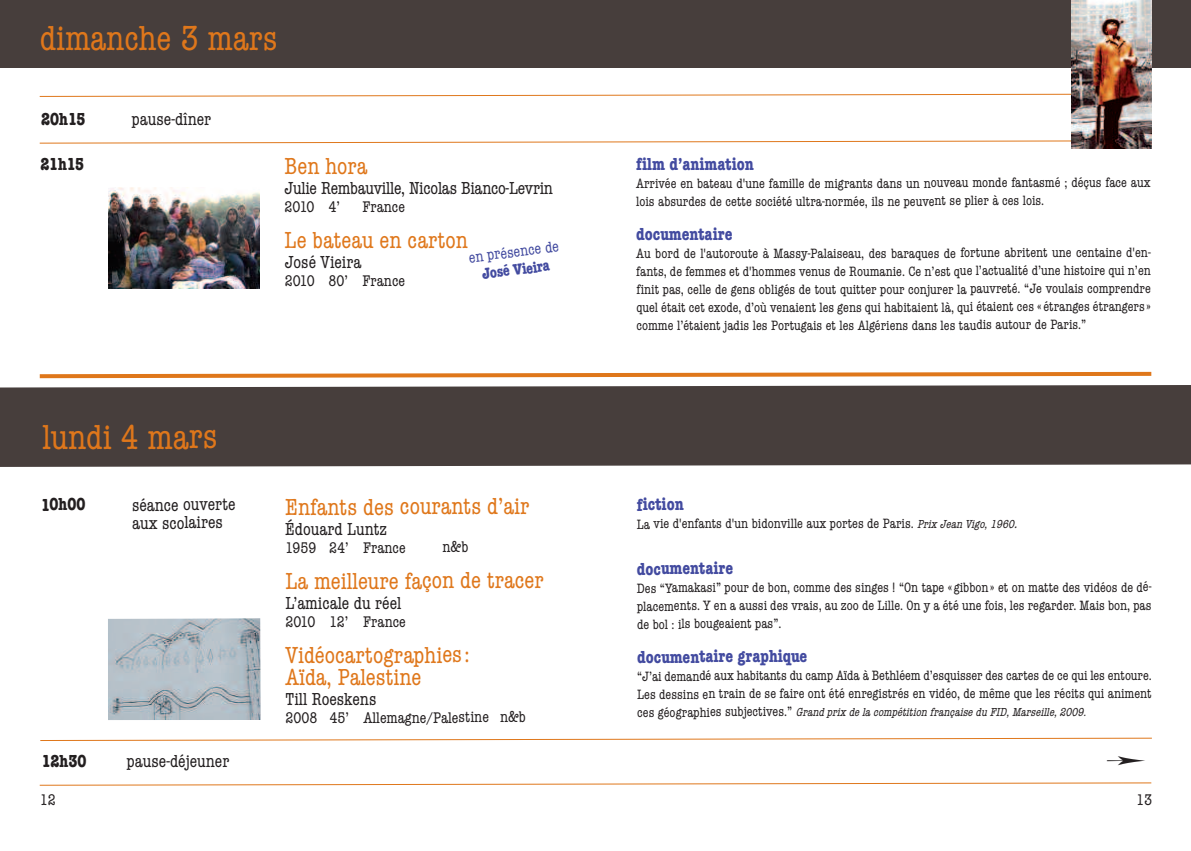
<style>
.page{position:relative;width:1191px;height:851px;background:#fff}
.page>*{position:absolute;margin:0;border:0;box-sizing:border-box;transform-origin:0 0}
.t1{font:condensed 36px "American Typewriter";color:#df771b}
.t2{font:condensed 24px/22px "American Typewriter";letter-spacing:-.005em;color:#df771b}
.t3{font:condensed 18px/18px "American Typewriter";letter-spacing:-.005em;color:#231f20}
.t4{font:700 condensed 18px "American Typewriter";color:#434ba0}
.t5{font:700 condensed 18px "American Typewriter";letter-spacing:-.005em;color:#231f20}
.t6{font:condensed 16px "American Typewriter";letter-spacing:-.005em;color:#231f20}
.t7{font:condensed 16px "American Typewriter";color:#434ba0}
.t8{font:700 condensed 16px "American Typewriter";color:#434ba0}
.t9{font:condensed 14px/18px "American Typewriter";letter-spacing:-.005em;color:#231f20}
.t10{font:italic condensed 12px "American Typewriter";color:#231f20}
.s1{font-style:italic;font-size:12px}
.s2{font-style:italic}
.s3{font-style:normal;font-size:14px}
</style>
<div class="page">
<div style="left:0;top:0;width:1190px;height:68px;background:#473e3c"></div>
<div style="left:0;top:385px;width:1190px;height:82px;background:#473e3c"></div>
<svg style="left:39px;top:371px;width:1113px;height:8px"></svg>
<svg style="left:40px;top:737px;width:1112px;height:4px"></svg>
<svg style="left:39px;top:140px;width:1032px;height:4px"></svg>
<svg style="left:39px;top:93px;width:1032px;height:4px"></svg>
<svg style="left:39px;top:782px;width:1113px;height:3px"></svg>
<img style="left:108px;top:618px;width:153px;height:102px">
<img style="left:109px;top:187px;width:151px;height:101px">
<img style="left:1071px;top:0;width:80px;height:148px">
<h1 class="t1" style="left:40px;top:11px;width:239px">dimanche 3 mars</h1>
<p class="t5" style="left:41px;top:104px;width:46px">20h15</p>
<p class="t3" style="left:132px;top:109px;width:81px">pause-dîner</p>
<p class="t5" style="left:41px;top:150px;width:45px">21h15</p>
<h2 class="t2" style="left:284px;top:154px;width:85px">Ben hora</h2>
<p class="t3" style="left:284px;top:178px;width:270px">Julie Rembauville, Nicolas Bianco-Levrin</p>
<p class="t6" style="left:284px;top:195px;width:57px">2010 4’</p>
<p class="t6" style="left:362px;top:195px;width:44px">France</p>
<h2 class="t2" style="left:285px;top:228px;width:185px">Le bateau en carton</h2>
<p class="t3" style="left:285px;top:253px;width:78px">José Vieira</p>
<p class="t6" style="left:285px;top:269px;width:122px">2010 80’ France</p>
<p class="t7" style="left:467px;top:245px;width:92px;rotate:-7deg">en présence de</p>
<p class="t8" style="left:480px;top:261px;width:70px;rotate:-7deg">José Vieira</p>
<h1 class="t1" style="left:42px;top:409px;width:177px">lundi 4 mars</h1>
<p class="t5" style="left:41px;top:490px;width:46px">10h00</p>
<p class="t3" style="left:132px;top:495px;width:105px">séance ouverte aux scolaires</p>
<p class="t5" style="left:42px;top:746px;width:46px">12h30</p>
<p class="t6" style="left:40px;top:787px;width:17px">12</p>
<p class="t3" style="left:127px;top:751px;width:104px">pause-déjeuner</p>
<h2 class="t2" style="left:285px;top:494px;width:246px">Enfants des courants d’air</h2>
<p class="t3" style="left:285px;top:519px;width:104px">Édouard Luntz</p>
<p class="t6" style="left:285px;top:535px;width:122px">1959 24’ France</p>
<p class="t6" style="left:442px;top:535px;width:27px">n&amp;b</p>
<h2 class="t2" style="left:285px;top:568px;width:260px">La meilleure façon de tracer</h2>
<p class="t3" style="left:285px;top:593px;width:117px">L’amicale du réel</p>
<p class="t6" style="left:285px;top:609px;width:122px">2010 12’ France</p>
<h2 class="t2" style="left:285px;top:642px;width:186px">Vidéocartographies:<br>Aïda, Palestine</h2>
<p class="t3" style="left:285px;top:689px;width:92px">Till Roeskens</p>
<p class="t6" style="left:286px;top:705px;width:242px">2008 45’ Allemagne/Palestine n&amp;b</p>
<p class="t4" style="left:636px;top:149px;width:119px">film d’animation</p>
<p class="t9" style="left:636px;top:173px;width:516px">Arrivée en bateau d'une famille de migrants dans un nouveau monde fantasmé ; déçus face aux lois absurdes de cette société ultra-normée, ils ne peuvent se plier à ces lois.</p>
<p class="t4" style="left:636px;top:219px;width:98px">documentaire</p>
<p class="t9" style="left:636px;top:243px;width:516px;text-align:justify">Au bord de l'autoroute à Massy-Palaiseau, des baraques de fortune abritent une centaine d'en&shy;fants, de femmes et d'hommes venus de Roumanie. Ce n’est que l’actualité d’une histoire qui n’en finit pas, celle de gens obligés de tout quitter pour conjurer la pauvreté. “Je voulais comprendre quel était cet exode, d’où venaient les gens qui habitaient là, qui étaient ces «étranges étrangers» comme l’étaient jadis les Portugais et les Algériens dans les taudis autour de Paris.”</p>
<p class="t4" style="left:637px;top:490px;width:48px">fiction</p>
<p class="t9" style="left:637px;top:514px;width:386px">La vie d'enfants d'un bidonville aux portes de Paris. <span class="s1">PrixJeanVigo,1960</span><span class="s2">.</span></p>
<p class="t4" style="left:637px;top:554px;width:98px">documentaire</p>
<p class="t9" style="left:637px;top:577px;width:516px;text-align:justify">Des “Yamakasi” pour de bon, comme des singes ! “On tape «gibbon» et on matte des vidéos de dé&shy;placements. Y en a aussi des vrais, au zoo de Lille. On y a été une fois, les regarder. Mais bon, pas de bol : ils bougeaient pas”.</p>
<p class="t4" style="left:637px;top:642px;width:172px">documentaire graphique</p>
<p class="t9" style="left:637px;top:666px;width:516px">“J’ai demandé aux habitants du camp Aïda à Bethléem d’esquisser des cartes de ce qui les entoure.<br>Les dessins en train de se faire ont été enregistrés en vidéo, de même que les récits qui animent</p>
<p class="t10" style="left:637px;top:702px;width:454px"><span class="s3">c e s g é o g r a p h i e s s u bj e c t i v e s . ”</span> Grand prix de la compétition française du FID, Marseille, 2009.</p>
<p class="t6" style="left:1136px;top:787px;width:17px">13</p>
</div>
